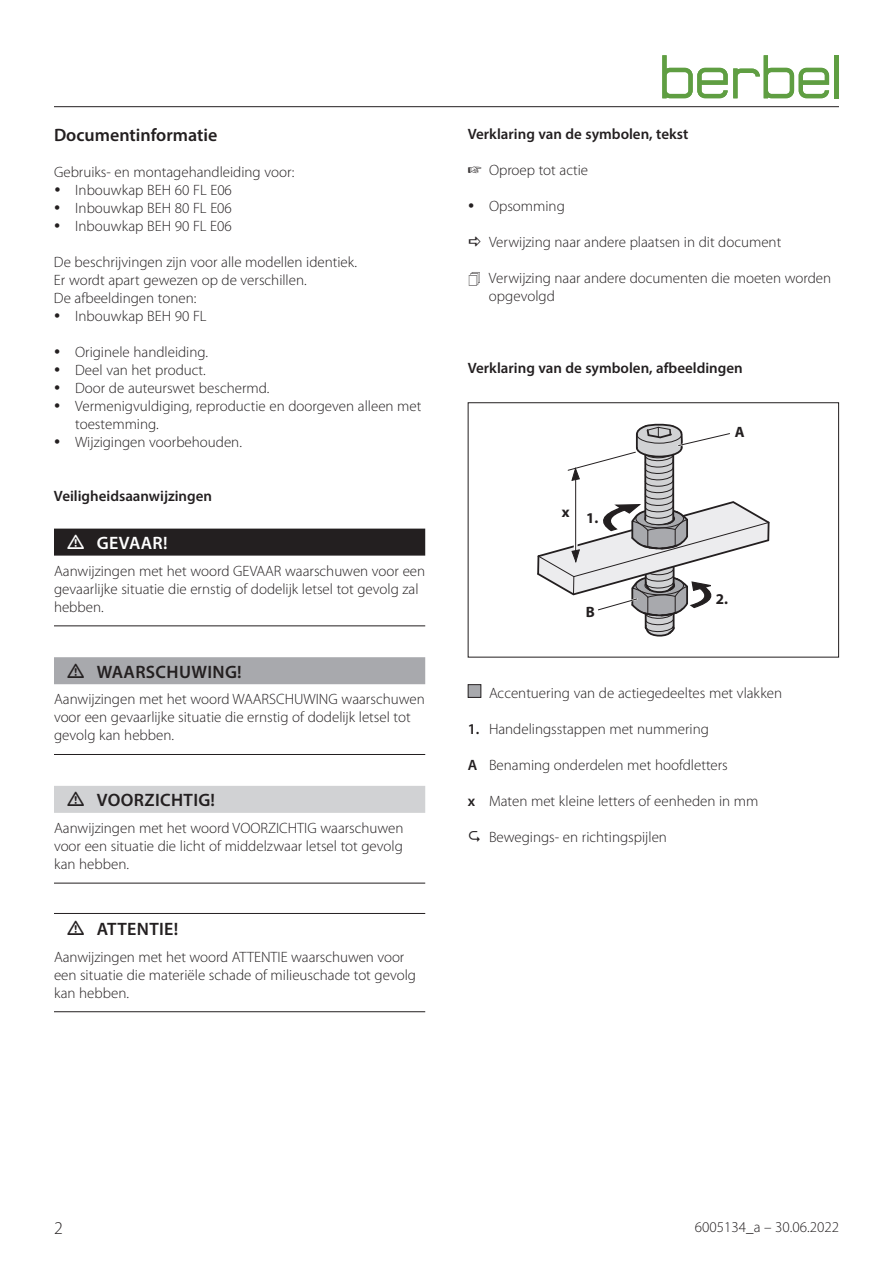
<style>
.page{position:relative;width:893px;height:1263px;background:#fff}
.page>*{position:absolute;margin:0;border:0;box-sizing:border-box;transform-origin:0 0}
.t1{font:600 18px "Myriad Pro";letter-spacing:.02em;color:#231f20}
.t2{font:600 18px "Myriad Pro";color:#231f20}
.t3{font:600 18px "Myriad Pro";letter-spacing:.02em;color:#fff}
.t4{font:300 18px "Myriad Pro";color:#231f20}
.t5{font:300 15px/18px "Myriad Pro";color:#231f20}
.t6{font:600 15px "Myriad Pro";color:#231f20}
.t7{font:700 15px "Myriad Pro";color:#231f20}
.s1{font-weight:600}
</style>
<div class="page">
<hr style="left:54px;top:106px;width:785px;height:1px;background:#231f20">
<hr style="left:834px;top:55px;width:4px;height:43px;background:#5f9e42">
<svg style="left:662px;top:55px;width:167px;height:43px"></svg>
<div style="left:54px;top:529px;width:371px;height:27px;background:#231f20"></div>
<hr style="left:54px;top:625px;width:371px;height:1px;background:#231f20">
<div style="left:54px;top:657px;width:371px;height:27px;background:#a8a9ad"></div>
<hr style="left:54px;top:754px;width:371px;height:1px;background:#231f20">
<div style="left:54px;top:786px;width:371px;height:27px;background:#d1d2d4"></div>
<hr style="left:54px;top:883px;width:371px;height:1px;background:#231f20">
<hr style="left:54px;top:913px;width:371px;height:1px;background:#231f20">
<hr style="left:54px;top:1011px;width:371px;height:1px;background:#231f20">
<svg style="left:537px;top:424px;width:233px;height:213px"></svg>
<div style="left:468px;top:402px;width:371px;height:255px;border:1px solid #231f20"></div>
<div style="left:468px;top:685px;width:13px;height:12px;background:#a8a9ad"></div>
<div style="left:468px;top:684px;width:13px;height:14px;border:1px solid #231f20"></div>
<p class="t2" style="left:54px;top:124px;width:165px">Documentinformatie</p>
<p class="t5" style="left:75px;top:163px;width:221px;text-indent:-21px">Gebruiks- en montagehandleiding voor:<br>Inbouwkap BEH 60 FL E06<br>Inbouwkap BEH 80 FL E06<br>Inbouwkap BEH 90 FL E06</p>
<p class="t5" style="left:54px;top:253px;width:305px">De beschrijvingen zijn voor alle modellen identiek.</p>
<p class="t5" style="left:54px;top:271px;width:254px">Er wordt apart gewezen op de verschillen.</p>
<p class="t5" style="left:54px;top:289px;width:144px">De afbeeldingen tonen:</p>
<p class="t5" style="left:75px;top:307px;width:133px">Inbouwkap BEH 90 FL</p>
<p class="t5" style="left:75px;top:343px;width:348px">Originele handleiding.<br>Deel van het product.<br>Door de auteurswet beschermd.<br>Vermenigvuldiging, reproductie en doorgeven alleen met toestemming.<br>Wijzigingen voorbehouden.</p>
<p class="t6" style="left:54px;top:486px;width:160px">Veiligheidsaanwijzingen</p>
<p class="t3" style="left:97px;top:532px;width:72px">GEVAAR!</p>
<p class="t5" style="left:54px;top:562px;width:373px">Aanwijzingen met het woord GEVAAR waarschuwen voor een gevaarlijke situatie die ernstig of dodelijk letsel tot gevolg zal hebben.</p>
<p class="t1" style="left:97px;top:660px;width:147px">WAARSCHUWING!</p>
<p class="t5" style="left:54px;top:691px;width:372px">Aanwijzingen met het woord WAARSCHUWING waarschuwen voor een gevaarlijke situatie die ernstig of dodelijk letsel tot gevolg kan hebben.</p>
<p class="t1" style="left:97px;top:789px;width:120px">VOORZICHTIG!</p>
<p class="t5" style="left:54px;top:819px;width:351px;text-align:justify">Aanwijzingen met het woord VOORZICHTIG waarschuwen voor een situatie die licht of middelzwaar letsel tot gevolg kan hebben.</p>
<p class="t1" style="left:97px;top:917px;width:83px">ATTENTIE!</p>
<p class="t5" style="left:54px;top:948px;width:364px">Aanwijzingen met het woord ATTENTIE waarschuwen voor een situatie die materiële schade of milieuschade tot gevolg kan hebben.</p>
<p class="t6" style="left:468px;top:124px;width:222px">Verklaring van de symbolen, tekst</p>
<p class="t5" style="left:468px;top:161px;width:122px">☞ Oproep tot actie</p>
<p class="t5" style="left:489px;top:197px;width:77px">Opsomming</p>
<p class="t5" style="left:489px;top:233px;width:294px">Verwijzing naar andere plaatsen in dit document</p>
<p class="t5" style="left:489px;top:269px;width:344px">Verwijzing naar andere documenten die moeten worden opgevolgd</p>
<p class="t6" style="left:468px;top:358px;width:277px">Verklaring van de symbolen, afbeeldingen</p>
<p class="t7" style="left:562px;top:502px;width:9px">x</p>
<p class="t7" style="left:586px;top:508px;width:14px">1.</p>
<p class="t7" style="left:586px;top:602px;width:11px">B</p>
<p class="t7" style="left:735px;top:422px;width:11px">A</p>
<p class="t7" style="left:716px;top:589px;width:14px">2.</p>
<p class="t5" style="left:489px;top:684px;width:295px">Accentuering van de actiegedeeltes met vlakken</p>
<p class="t5" style="left:468px;top:720px;width:243px"><span class="s1">1.</span> Handelingsstappen met nummering</p>
<p class="t5" style="left:468px;top:756px;width:262px"><span class="s1">A</span> Benaming onderdelen met hoofdletters</p>
<p class="t5" style="left:468px;top:792px;width:292px"><span class="s1">x</span> Maten met kleine letters of eenheden in mm</p>
<p class="t5" style="left:489px;top:828px;width:179px">Bewegings- en richtingspijlen</p>
<p class="t4" style="left:54px;top:1218px;width:10px">2</p>
<p class="t5" style="left:695px;top:1218px;width:146px">6005134_a – 30.06.2022</p>
</div>
